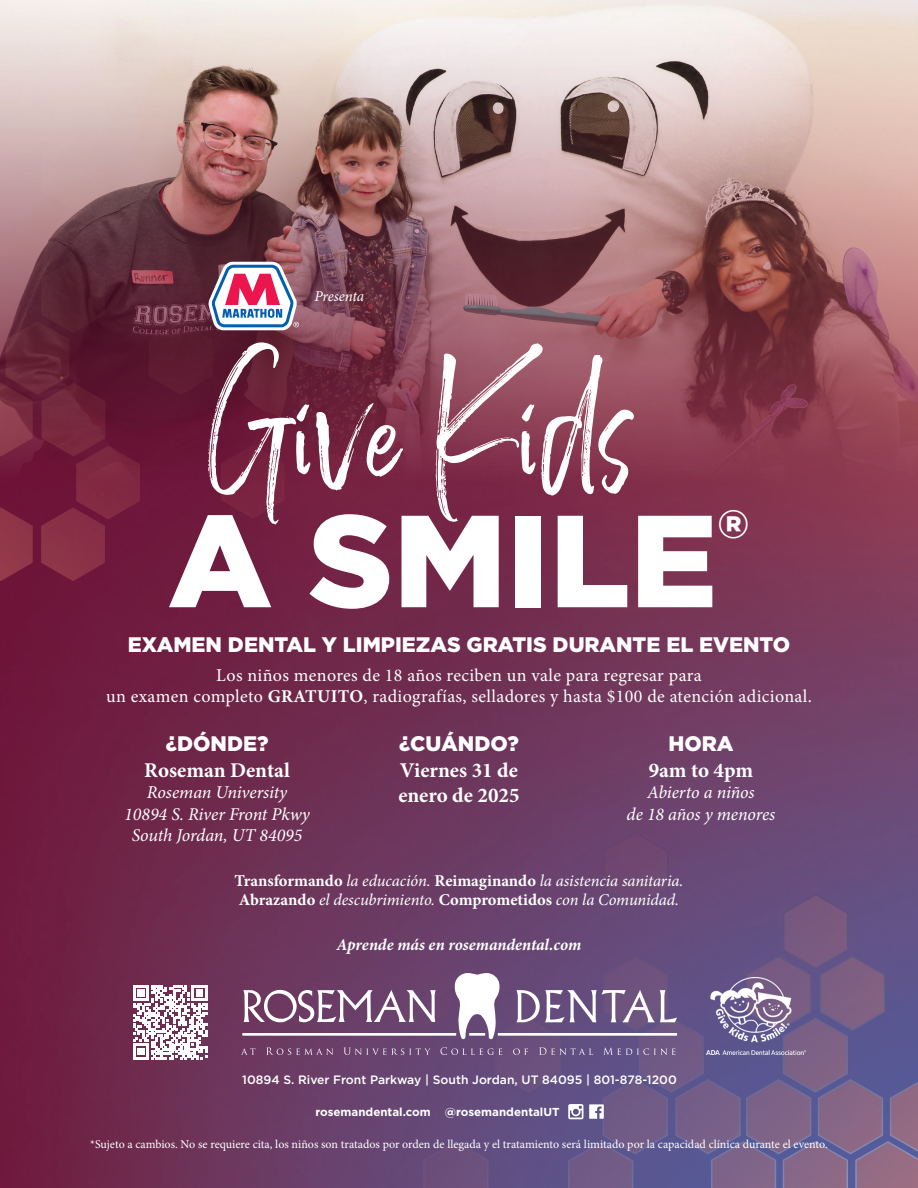
<style>
.page{position:relative;width:918px;height:1188px;background:#fff}
.page>*{position:absolute;margin:0;border:0;box-sizing:border-box;transform-origin:0 0}
.t1{font:900 130.65px "Gotham";color:#fff}
.t2{font:75.3px "Brother Home Demo Version";color:#fff;scale:.95 1}
.t3{font:900 39.3px "Gotham";color:#fff}
.t4{font:900 21px "Gotham";color:#fff}
.t5{font:700 21px/25.2px "Minion Pro";color:#fff}
.t6{font:18px/21.6px "Minion Pro";letter-spacing:.02em;color:#fff;text-align:center}
.t7{font:italic 18px/21.6px "Minion Pro";letter-spacing:-.005em;color:#fff;text-align:center}
.t8{font:italic 16.5px "Minion Pro";letter-spacing:-.005em;color:#fff}
.t9{font:italic 700 16.5px "Minion Pro";letter-spacing:-.005em;color:#fff}
.t10{font:italic 15px "Minion Pro";letter-spacing:-.01em;color:#fff}
.t11{font:500 12.15px "Gotham";color:#fff}
.t12{font:12px "Minion Pro";color:#fff}
.t13{font:700 11.55px "Gotham";color:#fff}
.s1{font-weight:700}
.s2{font-weight:700;font-style:normal}
</style>
<div class="page">
<img style="left:0;top:481px;width:918px;height:707px">
<svg style="left:0;top:481px;width:321px;height:100px;background:#761f3f"></svg>
<svg style="left:386px;top:831px;width:532px;height:357px;background:#6a507d"></svg>
<svg style="left:568px;top:1104px;width:15px;height:15px"></svg>
<svg style="left:589px;top:1104px;width:15px;height:15px"></svg>
<img style="left:707px;top:977px;width:98px;height:78px">
<svg style="left:241px;top:1048px;width:15px;height:7px"></svg>
<svg style="left:266px;top:1047px;width:67px;height:8px"></svg>
<svg style="left:344px;top:1047px;width:87px;height:8px"></svg>
<svg style="left:440px;top:1047px;width:62px;height:8px"></svg>
<svg style="left:513px;top:1048px;width:15px;height:7px"></svg>
<svg style="left:539px;top:1047px;width:54px;height:8px"></svg>
<svg style="left:603px;top:1047px;width:73px;height:8px"></svg>
<hr style="left:242px;top:1033px;width:214px;height:3px;background:#fff">
<svg style="left:454px;top:973px;width:46px;height:66px"></svg>
<svg style="left:516px;top:990px;width:161px;height:32px"></svg>
<svg style="left:243px;top:990px;width:193px;height:32px"></svg>
<hr style="left:498px;top:1033px;width:179px;height:3px;background:#fff">
<hr style="left:469px;top:1033px;width:16px;height:3px;background:#fff">
<svg style="left:133px;top:985px;width:74px;height:74px"></svg>
<img style="left:0;top:0;width:918px;height:481px">
<svg style="left:208px;top:262px;width:91px;height:68px"></svg>
<p class="t10" style="left:314px;top:286px;width:51px">Presenta</p>
<p class="t2" style="left:208px;top:406px;width:454px">Give Kids</p>
<p class="t1" style="left:168px;top:485px;width:551px">A SMILE</p>
<p class="t3" style="left:717px;top:502px;width:34px">®</p>
<p class="t4" style="left:128px;top:633px;width:664px">EXAMEN DENTAL Y LIMPIEZAS GRATIS DURANTE EL EVENTO</p>
<p class="t6" style="left:106px;top:664px;width:707px">Los niños menores de 18 años reciben un vale para regresar para<br>un examen completo <span class="s1">GRATUITO</span>, radiografías, selladores y hasta $100 de atención adicional.</p>
<p class="t4" style="left:166px;top:732px;width:104px">¿DÓNDE?</p>
<p class="t5" style="left:144px;top:757px;width:147px">Roseman Dental</p>
<p class="t7" style="left:147px;top:782px;width:142px">Roseman University</p>
<p class="t7" style="left:124px;top:803px;width:187px">10894 S. River Front Pkwy</p>
<p class="t7" style="left:132px;top:825px;width:172px">South Jordan, UT 84095</p>
<p class="t4" style="left:399px;top:732px;width:121px">¿CUÁNDO?</p>
<p class="t5" style="left:398px;top:757px;width:123px">Viernes 31 de enero de 2025</p>
<p class="t4" style="left:668px;top:732px;width:66px">HORA</p>
<p class="t5" style="left:649px;top:757px;width:106px">9am to 4pm</p>
<p class="t7" style="left:627px;top:782px;width:150px">Abierto a niños<br>de 18 años y menores</p>
<p class="t8" style="left:234px;top:869px;width:451px"><span class="s2">Transformando</span> la educación. <span class="s2">Reimaginando</span> la asistencia sanitaria.</p>
<p class="t8" style="left:239px;top:889px;width:442px"><span class="s2">Abrazando</span> el descubrimiento. <span class="s2">Comprometidos</span> con la Comunidad.</p>
<p class="t9" style="left:337px;top:933px;width:246px">Aprende más en rosemandental.com</p>
<p class="t11" style="left:242px;top:1072px;width:436px">10894 S. River Front Parkway | South Jordan, UT 84095 | 801-878-1200</p>
<p class="t13" style="left:315px;top:1104px;width:246px">rosemandental.com @rosemandentalUT</p>
<p class="t12" style="left:90px;top:1136px;width:739px">*Sujeto a cambios. No se requiere cita, los niños son tratados por orden de llegada y el tratamiento será limitado por la capacidad clínica durante el evento.</p>
</div>
